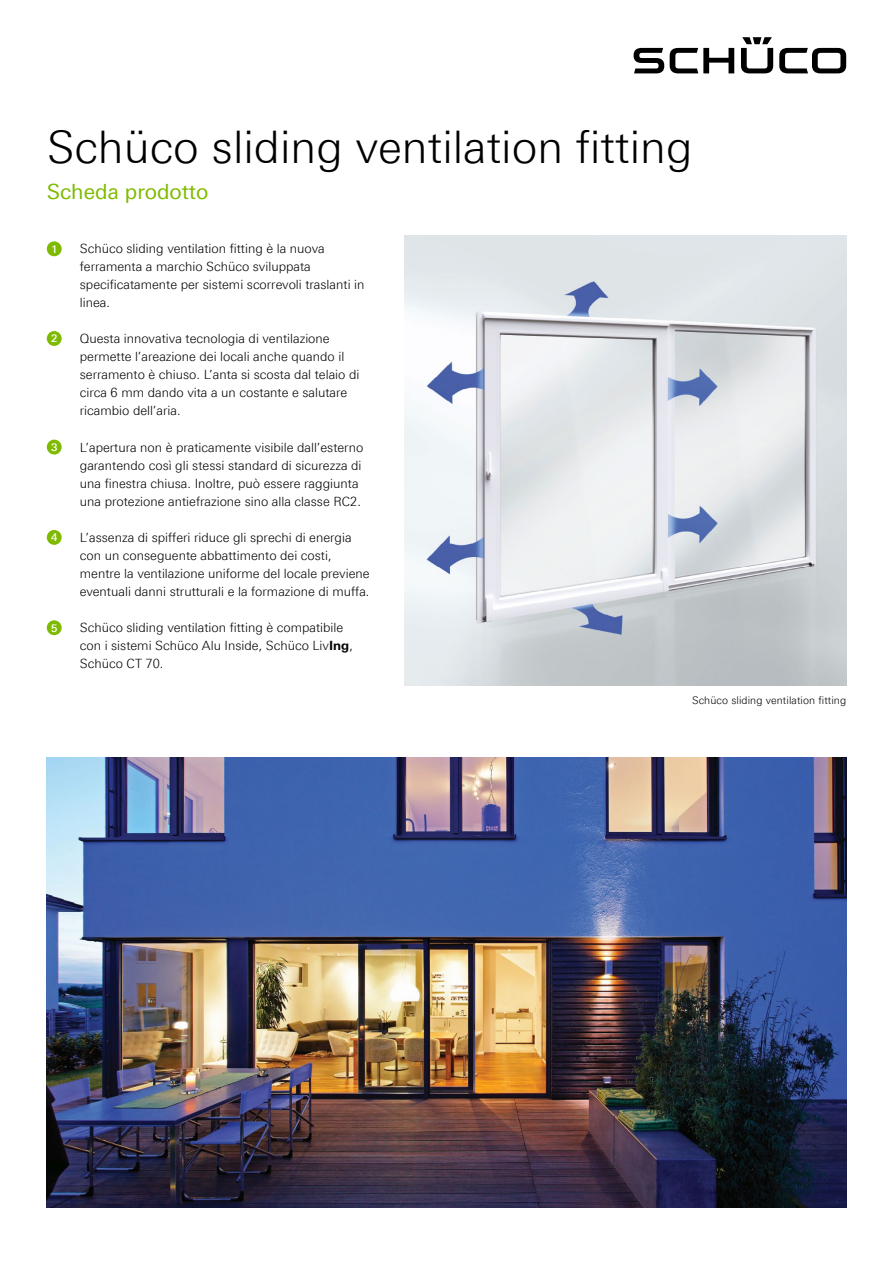
<style>
.page{position:relative;width:893px;height:1263px;background:#fff}
.page>*{position:absolute;margin:0;border:0;box-sizing:border-box;transform-origin:0 0}
.t1{font:300 45px "Linotype Univers 330";color:#000}
.t2{font:21px "Linotype Univers 430";color:#7ebb00}
.t3{font:300 12.75px/18px "Linotype Univers 330";color:#000}
.t4{font:300 10.5px "Linotype Univers 330";letter-spacing:.01em;color:#000}
.t5{font:500 10.5px "Linotype Univers 530";color:#fff}
.s1{font-family:"Linotype Univers 630";font-weight:700}
</style>
<div class="page">
<svg style="left:634px;top:37px;width:212px;height:36px"></svg>
<div style="left:47px;top:241px;width:15px;height:15px;background:#7ebb00;border-radius:50%"></div>
<div style="left:47px;top:331px;width:15px;height:15px;background:#7ebb00;border-radius:50%"></div>
<div style="left:47px;top:440px;width:15px;height:14px;background:#7ebb00;border-radius:50%"></div>
<div style="left:47px;top:530px;width:15px;height:15px;background:#7ebb00;border-radius:50%"></div>
<div style="left:47px;top:620px;width:15px;height:15px;background:#7ebb00;border-radius:50%"></div>
<img style="left:404px;top:235px;width:442px;height:450px">
<img style="left:47px;top:757px;width:799px;height:451px">
<h1 class="t1" style="left:47px;top:121px;width:647px">Schüco sliding ventilation fitting</h1>
<h2 class="t2" style="left:47px;top:180px;width:163px">Scheda prodotto</h2>
<p class="t5" style="left:51px;top:243px;width:8px">1</p>
<p class="t5" style="left:51px;top:332px;width:8px">2</p>
<p class="t5" style="left:51px;top:441px;width:8px">3</p>
<p class="t5" style="left:51px;top:531px;width:8px">4</p>
<p class="t5" style="left:51px;top:622px;width:8px">5</p>
<p class="t3" style="left:80px;top:240px;width:286px">Schüco sliding ventilation fitting è la nuova ferramenta a marchio Schüco sviluppata specificatamente per sistemi scorrevoli traslanti in linea.</p>
<p class="t3" style="left:80px;top:330px;width:281px">Questa innovativa tecnologia di ventilazione permette l’areazione dei locali anche quando il serramento è chiuso. L’anta si scosta dal telaio di circa 6 mm dando vita a un costante e salutare ricambio dell’aria.</p>
<p class="t3" style="left:80px;top:438px;width:285px">L’apertura non è praticamente visibile dall’esterno garantendo così gli stessi standard di sicurezza di una finestra chiusa. Inoltre, può essere raggiunta una protezione antiefrazione sino alla classe RC2.</p>
<p class="t3" style="left:80px;top:528px;width:291px">L’assenza di spifferi riduce gli sprechi di energia con un conseguente abbattimento dei costi, mentre la ventilazione uniforme del locale previene eventuali danni strutturali e la formazione di muffa.</p>
<p class="t3" style="left:80px;top:618px;width:275px">Schüco sliding ventilation fitting è compatibile con i sistemi Schüco Alu Inside, Schüco Liv<span class="s1">Ing</span>,<br>Schüco CT 70.</p>
<p class="t4" style="left:692px;top:693px;width:156px">Schüco sliding ventilation fitting</p>
</div>
